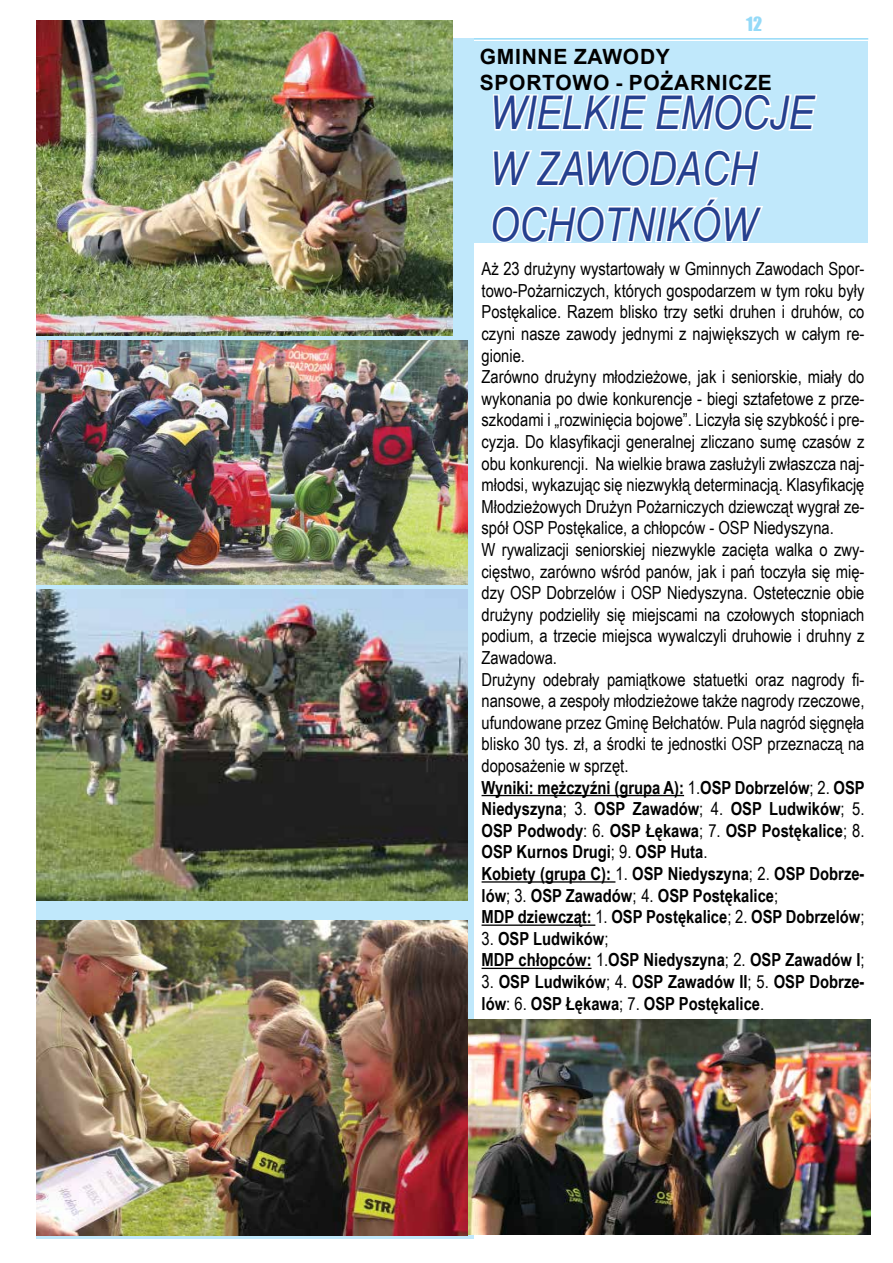
<style>
.page{position:relative;width:893px;height:1263px;background:#fff}
.page>*{position:absolute;margin:0;border:0;box-sizing:border-box;transform-origin:0 0}
.t1{font:italic 46.5px/55.8px "Arial Narrow";color:#25408f}
.t2{font:700 21px/25.2px "Arial";letter-spacing:.035em;color:#000}
.t3{font:18px/21.6px "Arial Narrow";color:#000}
.t4{font:700 18px/21.6px "Arial Narrow";color:#000}
.t5{font:18px "Impact";color:#94daf8}
.s1{font-weight:700}
.s2{font-weight:400}
</style>
<div class="page">
<div style="left:461px;top:42px;width:407px;height:201px;background:#c0e8fb"></div>
<hr style="left:36px;top:38px;width:832px;height:2px;background:#94daf8">
<hr style="left:482px;top:795px;width:202px;height:1px;background:#000">
<hr style="left:482px;top:881px;width:133px;height:2px;background:#000">
<hr style="left:482px;top:924px;width:113px;height:2px;background:#000">
<hr style="left:482px;top:968px;width:109px;height:1px;background:#000">
<svg style="left:491px;top:93px;width:326px;height:150px"></svg>
<div style="left:36px;top:38px;width:438px;height:1200px;background:#c0e8fb"></div>
<img style="left:468px;top:1019px;width:403px;height:215px">
<img style="left:36px;top:589px;width:432px;height:311px">
<img style="left:36px;top:21px;width:416px;height:315px">
<img style="left:36px;top:920px;width:432px;height:315px">
<img style="left:36px;top:340px;width:432px;height:244px">
<p class="t5" style="left:746px;top:10px;width:17px">12</p>
<p class="t2" style="left:480px;top:45px;width:294px">GMINNE ZAWODY<br>SPORTOWO - POŻARNICZE</p>
<h1 class="t1" style="left:490px;top:84px;width:321px">WIELKIE EMOCJE<br>W ZAWODA CH<br>OCHOTNIKÓ W</h1>
<p class="t3" style="left:482px;top:257px;width:384px">Aż 23 drużyny wystartowały w Gminnych Zawodach Spor&shy;towo-Pożarniczych, których gospodarzem w tym roku były Postękalice. Razem blisko trzy setki druhen i druhów, co czyni nasze zawody jednymi z największych w całym re&shy;gionie.<br>Zarówno drużyny młodzieżowe, jak i seniorskie, miały do wykonania po dwie konkurencje - biegi sztafetowe z prze&shy;szkodami i „rozwinięcia bojowe”. Liczyła się szybkość i pre&shy;cyzja. Do klasyfikacji generalnej zliczano sumę czasów z obu konkurencji. Na wielkie brawa zasłużyli zwłaszcza naj&shy;młodsi, wykazując się niezwykłą determinacją. Klasyfikację Młodzieżowych Drużyn Pożarniczych dziewcząt wygrał ze&shy;spół OSP Postękalice, a chłopców - OSP Niedyszyna.<br>W rywalizacji seniorskiej niezwykle zacięta walka o zwy&shy;cięstwo, zarówno wśród panów, jak i pań toczyła się mię&shy;dzy OSP Dobrzelów i OSP Niedyszyna. Ostetecznie obie drużyny podzieliły się miejscami na czołowych stopniach podium, a trzecie miejsca wywalczyli druhowie i druhny z Zawadowa.<br>Drużyny odebrały pamiątkowe statuetki oraz nagrody fi&shy;nansowe, a zespoły młodzieżowe także nagrody rzeczowe, ufundowane przez Gminę Bełchatów. Pula nagród sięgnęła blisko 30 tys. zł, a środki te jednostki OSP przeznaczą na doposażenie w sprzęt.<br><span class="s1">Wyniki: mężczyźni (grupa A):</span> 1.<span class="s1">OSP Dobrzelów</span>; 2. <span class="s1">OSP Niedyszyna</span>; 3. <span class="s1">OSP Zawadów</span>; 4. <span class="s1">OSP Ludwików</span>; 5.<br><span class="s1">OSP Podwody</span>: 6. <span class="s1">OSP Łękawa</span>; 7. <span class="s1">OSP Postękalice</span>; 8.<br><span class="s1">OSP Kurnos Drugi</span>; 9. <span class="s1">OSP Huta</span>.<br><span class="s1">Kobiety (grupa C):</span> 1. <span class="s1">OSP Niedyszyna</span>; 2. <span class="s1">OSP Dobrze&shy;lów</span>; 3. <span class="s1">OSP Zawadów</span>; 4. <span class="s1">OSP Postękalice</span>;<br><span class="s1">MDP dziewcząt:</span> 1. <span class="s1">OSP Postękalice</span>; 2. <span class="s1">OSP Dobrzelów</span>;</p>
<p class="t4" style="left:482px;top:927px;width:384px"><span class="s2">3.</span> OSP Ludwików<span class="s2">;<br></span>MDP chłopców: <span class="s2">1.</span>OSP Niedyszyna<span class="s2">; 2.</span> OSP Zawadów I<span class="s2">;</span></p>
<p class="t4" style="left:482px;top:970px;width:384px"><span class="s2">3.</span> OSP Ludwików<span class="s2">; 4.</span> OSP Zawadów II <span class="s2">; 5.</span> OSP Dobrze&shy;lów<span class="s2">: 6.</span> OSP Łękawa<span class="s2">; 7.</span> OSP Postękalice<span class="s2">.</span></p>
</div>
